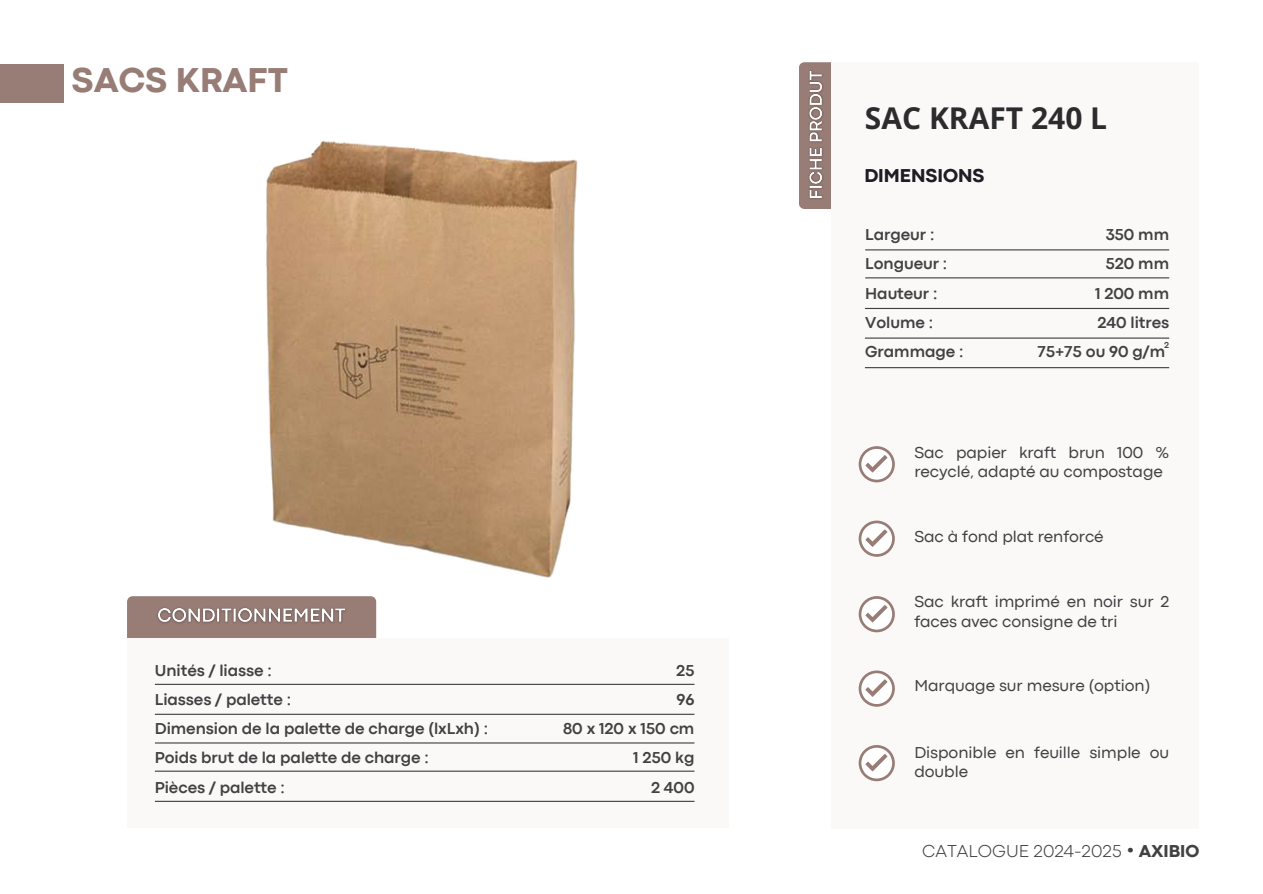
<style>
.page{position:relative;width:1263px;height:894px;background:#fff}
.page>*{position:absolute;margin:0;border:0;box-sizing:border-box;transform-origin:0 0}
.t1{font:800 36px "Codec Pro";color:#987c76}
.t2{font:700 36px "Codec Pro";color:#414143}
.t3{font:700 30px "Open Sans";color:#2c2c2e}
.t4{font:800 19.5px "Codec Pro";color:#1e1d24}
.t5{font:300 18px "Codec Pro";color:#414143}
.t6{font:800 18px "Codec Pro";color:#414143}
.t7{font:700 16.5px/29.2px "Codec Pro";letter-spacing:-.005em;color:#414143}
.t8{font:16.5px/19.2px "Codec Pro";letter-spacing:-.005em;color:#414143}
.t9{font:700 9px "Codec Pro";color:#414143}
</style>
<div class="page">
<div style="left:0;top:64px;width:64px;height:38px;background:#987c76"></div>
<svg style="left:799px;top:62px;width:32px;height:147px"></svg>
<div style="left:831px;top:62px;width:368px;height:765px;background:#fbf9f7"></div>
<hr style="left:865px;top:308px;width:304px;height:1px;background:#3e3e3d">
<hr style="left:865px;top:249px;width:304px;height:1px;background:#3e3e3d">
<hr style="left:865px;top:277px;width:304px;height:1px;background:#3e3e3d">
<hr style="left:865px;top:337px;width:304px;height:1px;background:#3e3e3d">
<hr style="left:865px;top:367px;width:304px;height:1px;background:#3e3e3d">
<svg style="left:859px;top:596px;width:36px;height:36px"></svg>
<svg style="left:861px;top:598px;width:31px;height:31px"></svg>
<svg style="left:859px;top:670px;width:36px;height:36px"></svg>
<svg style="left:861px;top:673px;width:31px;height:30px"></svg>
<svg style="left:859px;top:446px;width:36px;height:36px"></svg>
<svg style="left:861px;top:449px;width:31px;height:30px"></svg>
<svg style="left:859px;top:520px;width:36px;height:36px"></svg>
<svg style="left:861px;top:523px;width:31px;height:31px"></svg>
<img style="left:266px;top:141px;width:312px;height:497px">
<div style="left:127px;top:596px;width:249px;height:42px;background:#987c76"></div>
<div style="left:127px;top:638px;width:602px;height:189px;background:#fbf9f7"></div>
<hr style="left:155px;top:683px;width:539px;height:1px;background:#3e3e3d">
<hr style="left:155px;top:713px;width:539px;height:1px;background:#3e3e3d">
<hr style="left:155px;top:742px;width:539px;height:1px;background:#3e3e3d">
<hr style="left:155px;top:770px;width:539px;height:1px;background:#3e3e3d">
<hr style="left:155px;top:800px;width:539px;height:1px;background:#3e3e3d">
<svg style="left:859px;top:744px;width:36px;height:37px"></svg>
<svg style="left:861px;top:747px;width:31px;height:31px"></svg>
<img style="left:152px;top:603px;width:200px;height:25px">
<img style="left:805px;top:64px;width:24px;height:139px">
<h2 class="t1" style="left:72px;top:67px;width:218px">SACS KRAFT</h2>
<p class="t7" style="left:155px;top:656px;width:335px">Unités / liasse :<br>Liasses / palette :<br>Dimension de la palette de charge (lxLxh) :<br>Poids brut de la palette de charge :<br>Pièces / palette :</p>
<p class="t7" style="left:563px;top:656px;width:133px;text-align:right">25<br>96<br>80 x 120 x 150 cm<br>1 250 kg<br>2 400</p>
<p class="t3" style="left:865px;top:97px;width:244px">SAC KRAFT 240 L</p>
<h3 class="t4" style="left:864px;top:168px;width:122px">DIMENSIONS</h3>
<h5 class="t7" style="left:865px;top:221px;width:100px">Largeur :<br>Longueur :<br>Hauteur :<br>Volume :<br>Grammage :</h5>
<h5 class="t7" style="left:1037px;top:221px;width:133px;text-align:right">350 mm<br>520 mm<br>1 200 mm<br>240 litres<br>75+75 ou 90 g/m</h5>
<p class="t9" style="left:1164px;top:342px;width:6px">2</p>
<p class="t8" style="left:914px;top:443px;width:256px">Sac papier kraft brun 100 % recyclé, adapté au compostage</p>
<p class="t8" style="left:914px;top:527px;width:191px">Sac à fond plat renforcé</p>
<p class="t8" style="left:914px;top:593px;width:256px">Sac kraft imprimé en noir sur 2 faces avec consigne de tri</p>
<p class="t8" style="left:914px;top:677px;width:237px">Marquage sur mesure (option)</p>
<p class="t8" style="left:914px;top:743px;width:256px">Disponible en feuille simple ou double</p>
<h1 class="t5" style="left:922px;top:844px;width:201px">CATALOGUE 2024-2025</h1>
<h5 class="t2" style="left:1126px;top:827px;width:11px">.</h5>
<p class="t6" style="left:1139px;top:844px;width:62px">AXIBIO</p>
</div>
